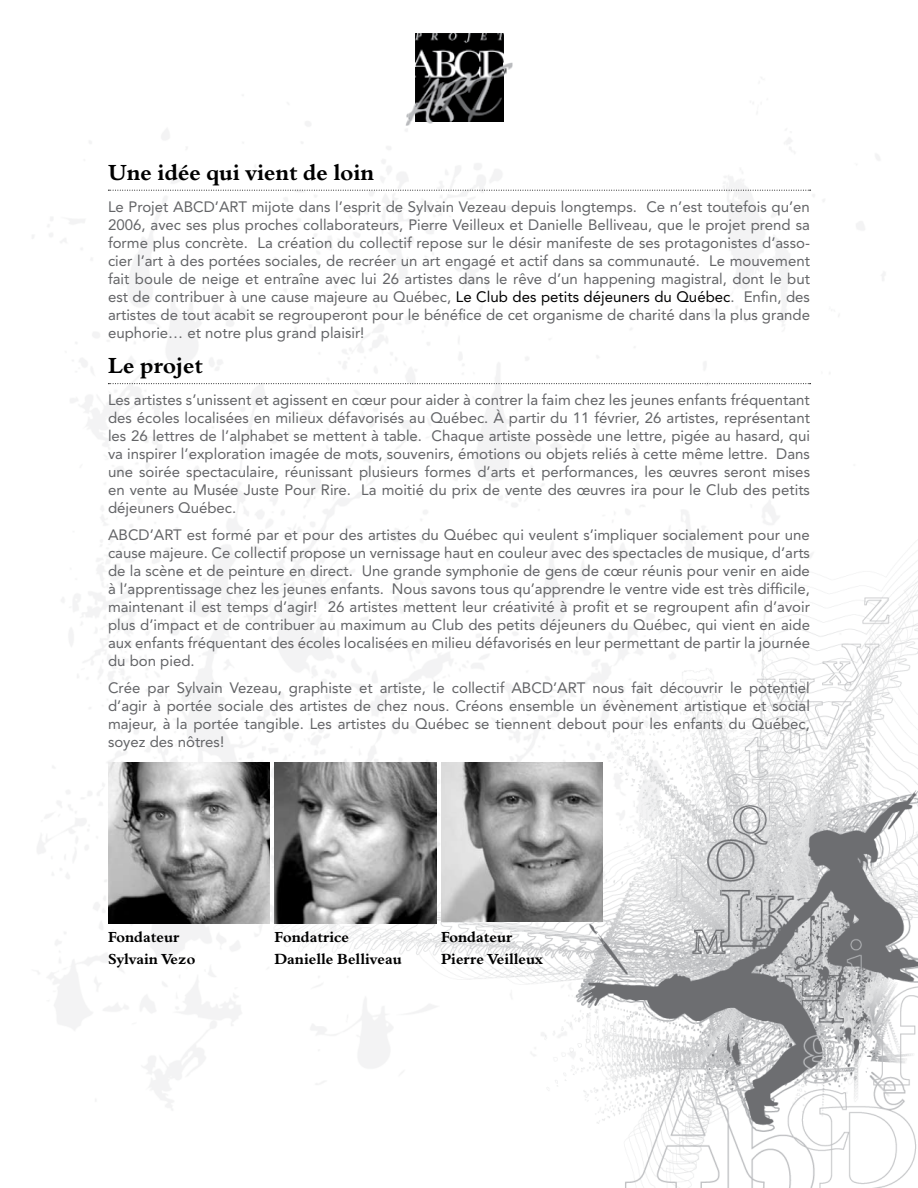
<style>
.page{position:relative;width:918px;height:1188px;background:#fff}
.page>*{position:absolute;margin:0;border:0;box-sizing:border-box;transform-origin:0 0}
.t1{font:22.5px "Aldine 401 BT Bold A";color:#000}
.t2{font:15px/18px "Avenir";color:#636467;text-align:justify}
.t3{font:15px/22.5px "Aldine 401 BT Bold A";color:#000}
.s1{color:#000}
</style>
<div class="page">
<img style="left:32px;top:33px;width:886px;height:1155px">
<svg style="left:108px;top:190px;width:703px;height:1px"></svg>
<svg style="left:108px;top:383px;width:703px;height:1px"></svg>
<img style="left:416px;top:34px;width:87px;height:28px">
<img style="left:406px;top:62px;width:106px;height:64px">
<img style="left:408px;top:67px;width:99px;height:54px">
<img style="left:416px;top:67px;width:87px;height:54px">
<img style="left:108px;top:762px;width:162px;height:162px">
<img style="left:274px;top:762px;width:162px;height:162px">
<img style="left:441px;top:762px;width:162px;height:159px">
<h1 class="t1" style="left:108px;top:158px;width:268px">Une idée qui vient de loin</h1>
<p class="t2" style="left:108px;top:198px;width:704px">Le Projet ABCD’ART mijote dans l’esprit de Sylvain Vezeau depuis longtemps. Ce n’est toutefois qu’en 2006, avec ses plus proches collaborateurs, Pierre Veilleux et Danielle Belliveau, que le projet prend sa forme plus concrète. La création du collectif repose sur le désir manifeste de ses protagonistes d’asso&shy;cier l’art à des portées sociales, de recréer un art engagé et actif dans sa communauté. Le mouvement fait boule de neige et entraîne avec lui 26 artistes dans le rêve d’un happening magistral, dont le but est de contribuer à une cause majeure au Québec, <span class="s1">Le Club des petits déjeuners du Québec</span>. Enfin, des artistes de tout acabit se regrouperont pour le bénéfice de cet organisme de charité dans la plus grande euphorie… et notre plus grand plaisir!</p>
<h1 class="t1" style="left:108px;top:352px;width:96px">Le projet</h1>
<p class="t2" style="left:108px;top:391px;width:704px">Les artistes s’unissent et agissent en cœur pour aider à contrer la faim chez les jeunes enfants fréquentant des écoles localisées en milieux défavorisés au Québec. À partir du 11 février, 26 artistes, représentant les 26 lettres de l’alphabet se mettent à table. Chaque artiste possède une lettre, pigée au hasard, qui va inspirer l’exploration imagée de mots, souvenirs, émotions ou objets reliés à cette même lettre. Dans une soirée spectaculaire, réunissant plusieurs formes d’arts et performances, les œuvres seront mises en vente au Musée Juste Pour Rire. La moitié du prix de vente des œuvres ira pour le Club des petits déjeuners Québec.</p>
<p class="t2" style="left:108px;top:526px;width:704px">ABCD’ART est formé par et pour des artistes du Québec qui veulent s’impliquer socialement pour une cause majeure. Ce collectif propose un vernissage haut en couleur avec des spectacles de musique, d’arts de la scène et de peinture en direct. Une grande symphonie de gens de cœur réunis pour venir en aide à l’apprentissage chez les jeunes enfants. Nous savons tous qu’apprendre le ventre vide est très difficile, maintenant il est temps d’agir! 26 artistes mettent leur créativité à profit et se regroupent afin d’avoir plus d’impact et de contribuer au maximum au Club des petits déjeuners du Québec, qui vient en aide aux enfants fréquentant des écoles localisées en milieu défavorisés en leur permettant de partir la journée du bon pied.</p>
<p class="t2" style="left:108px;top:678px;width:704px">Crée par Sylvain Vezeau, graphiste et artiste, le collectif ABCD’ART nous fait découvrir le potentiel d’agir à portée sociale des artistes de chez nous. Créons ensemble un évènement artistique et social majeur, à la portée tangible. Les artistes du Québec se tiennent debout pour les enfants du Québec, soyez des nôtres!</p>
<p class="t3" style="left:108px;top:925px;width:89px">Fondateur<br>Sylvain Vezo</p>
<p class="t3" style="left:274px;top:925px;width:129px">Fondatrice<br>Danielle Belliveau</p>
<p class="t3" style="left:441px;top:925px;width:103px">Fondateur<br>Pierre Veilleux</p>
</div>
